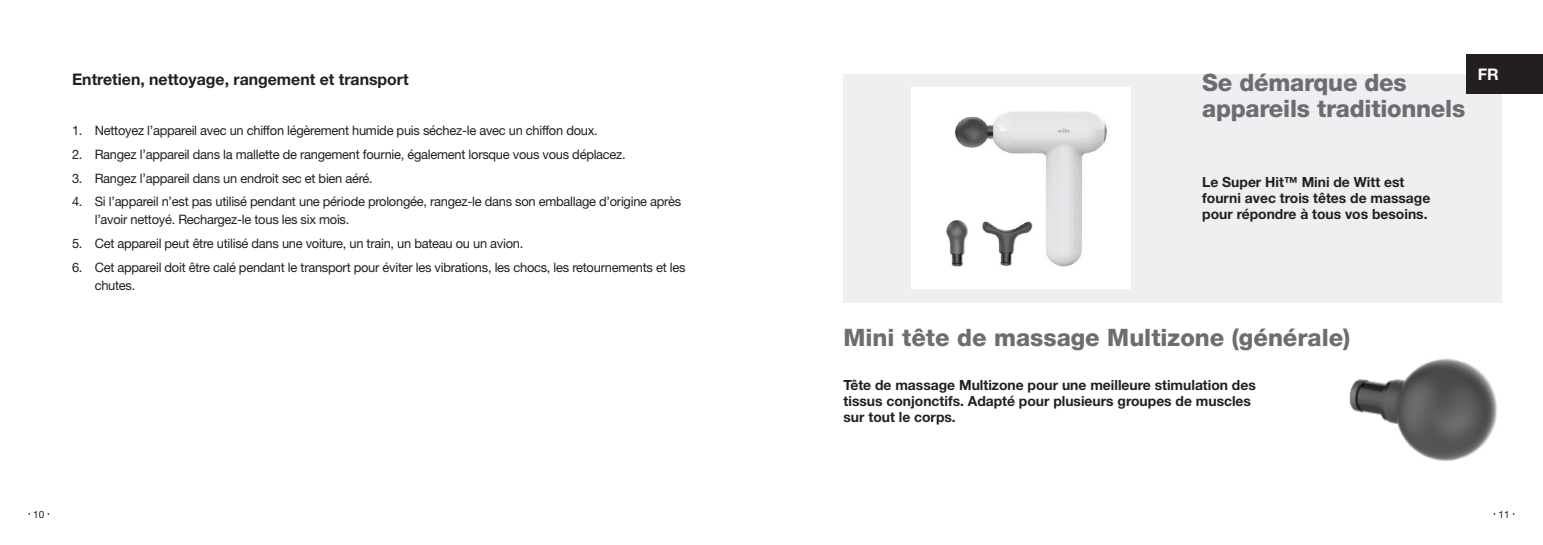
<style>
.page{position:relative;width:1543px;height:545px;background:#fff}
.page>*{position:absolute;margin:0;border:0;box-sizing:border-box;transform-origin:0 0}
.t1{font:800 24px/26px "Helvetica Neue LT Pro";letter-spacing:-.01em;color:#6c6d70}
.t2{font:700 16px "Helvetica Neue LT Pro";color:#231f20}
.t3{font:700 16px "Helvetica Neue LT Pro";color:#fff}
.t4{font:700 14px/16px "Helvetica Neue LT Pro";color:#231f20}
.t5{font:13px/18px "Helvetica Neue LT Pro";letter-spacing:-.02em;color:#231f20}
.t6{font:10px "Helvetica Neue LT Pro";color:#231f20}
</style>
<div class="page">
<div style="left:843px;top:74px;width:658px;height:228px;background:#edeff0"></div>
<img style="left:1349px;top:358px;width:148px;height:103px">
<div style="left:1466px;top:54px;width:76px;height:40px;background:#231f20"></div>
<img style="left:911px;top:88px;width:219px;height:200px">
<p class="t2" style="left:72px;top:69px;width:338px">Entretien, nettoyage, rangement et transport</p>
<p class="t5" style="left:72px;top:121px;width:527px">1. Nettoyez l’appareil avec un chiffon légèrement humide puis séchez-le avec un chiffon doux.</p>
<p class="t5" style="left:72px;top:145px;width:555px">2. Rangez l’appareil dans la mallette de rangement fournie, également lorsque vous vous déplacez.</p>
<p class="t5" style="left:72px;top:168px;width:302px">3. Rangez l’appareil dans un endroit sec et bien aéré.</p>
<p class="t5" style="left:95px;top:192px;width:588px;text-indent:-23px">4. Si l’appareil n’est pas utilisé pendant une période prolongée, rangez-le dans son emballage d’origine après l’avoir nettoyé. Rechargez-le tous les six mois.</p>
<p class="t5" style="left:72px;top:234px;width:453px">5. Cet appareil peut être utilisé dans une voiture, un train, un bateau ou un avion.</p>
<p class="t5" style="left:95px;top:257px;width:592px;text-indent:-23px">6. Cet appareil doit être calé pendant le transport pour éviter les vibrations, les chocs, les retournements et les chutes.</p>
<p class="t1" style="left:1202px;top:69px;width:264px">Se démarque des appareils traditionnels</p>
<p class="t3" style="left:1477px;top:64px;width:23px">FR</p>
<p class="t4" style="left:1202px;top:174px;width:229px">Le Super Hit™ Mini de Witt est fourni avec trois têtes de massage pour répondre à tous vos besoins.</p>
<p class="t1" style="left:843px;top:324px;width:508px">Mini tête de massage Multizone (générale)</p>
<p class="t4" style="left:843px;top:376px;width:414px">Tête de massage Multizone pour une meilleure stimulation des tissus conjonctifs. Adapté pour plusieurs groupes de muscles sur tout le corps.</p>
<p class="t6" style="left:33px;top:508px;width:13px">10</p>
<p class="t6" style="left:1498px;top:508px;width:13px">11</p>
</div>
